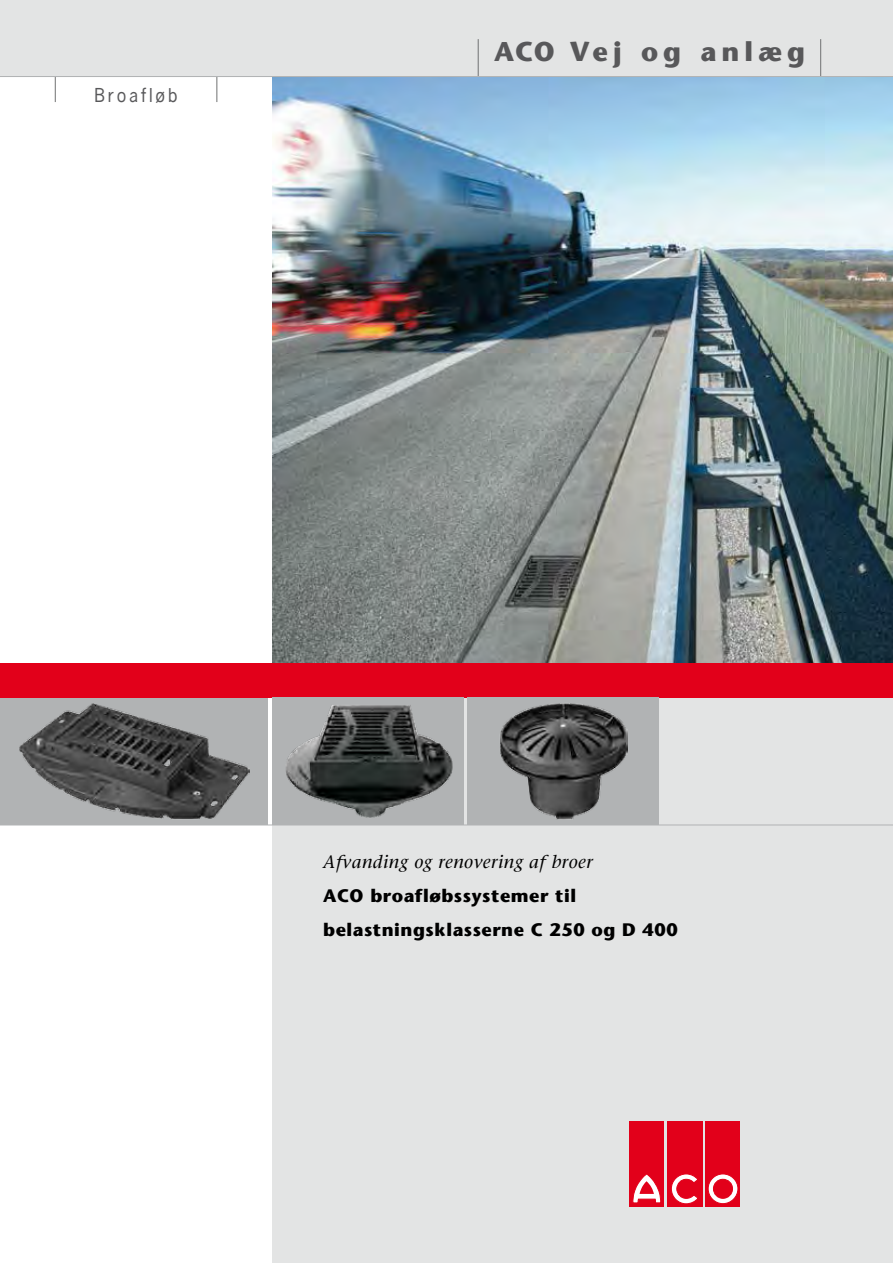
<style>
.page{position:relative;width:893px;height:1263px;background:#fff}
.page>*{position:absolute;margin:0;border:0;box-sizing:border-box;transform-origin:0 0}
.t1{font:700 27px "Stone Sans";letter-spacing:.185em;color:#58585a}
.t2{font:700 18px/34px "Stone Sans";letter-spacing:.03em;color:#000}
.t3{font:italic 18px "Stone Serif";letter-spacing:.03em;color:#000}
.t4{font:18px "News Gothic";letter-spacing:.16em;color:#58585a}
</style>
<div class="page">
<img style="left:272px;top:77px;width:621px;height:586px">
<div style="left:0;top:0;width:893px;height:77px;background:#e3e4e4"></div>
<div style="left:272px;top:663px;width:621px;height:600px;background:#e3e4e4"></div>
<div style="left:0;top:697px;width:268px;height:128px;background:#b1b3b4"></div>
<img style="left:19px;top:703px;width:230px;height:116px">
<svg style="left:55px;top:77px;width:1px;height:25px"></svg>
<hr style="left:478px;top:39px;width:1px;height:38px;background:#707172">
<hr style="left:820px;top:39px;width:1px;height:38px;background:#707172">
<svg style="left:217px;top:77px;width:1px;height:25px"></svg>
<div style="left:0;top:663px;width:893px;height:34px;background:#e2001a"></div>
<hr style="left:0;top:76px;width:893px;height:1px;background:#b1b3b4">
<div style="left:629px;top:1122px;width:35px;height:85px;background:#e2001a"></div>
<svg style="left:633px;top:1174px;width:28px;height:29px"></svg>
<div style="left:667px;top:1122px;width:35px;height:85px;background:#e2001a"></div>
<svg style="left:671px;top:1174px;width:27px;height:30px"></svg>
<div style="left:705px;top:1122px;width:35px;height:85px;background:#e2001a"></div>
<svg style="left:708px;top:1174px;width:30px;height:30px"></svg>
<div style="left:708px;top:1174px;width:30px;height:30px;border:1px solid #e2001a;border-radius:50%"></div>
<div style="left:713px;top:1179px;width:19px;height:19px;background:#e2001a;border-radius:50%"></div>
<div style="left:713px;top:1179px;width:20px;height:19px;border:1px solid #e2001a;border-radius:50%"></div>
<div style="left:272px;top:697px;width:191px;height:128px;background:#b1b3b4"></div>
<img style="left:286px;top:705px;width:167px;height:113px">
<div style="left:468px;top:697px;width:191px;height:128px;background:#b1b3b4"></div>
<img style="left:500px;top:703px;width:128px;height:117px">
<hr style="left:0;top:825px;width:893px;height:1px;background:#b1b3b4">
<p class="t4" style="left:94px;top:84px;width:85px">Broafløb</p>
<h1 class="t1" style="left:494px;top:35px;width:312px">ACO Vej og anlæg</h1>
<p class="t3" style="left:323px;top:851px;width:271px">Afvanding og renovering af broer</p>
<p class="t2" style="left:323px;top:878px;width:356px">ACO broafløbssystemer til belastningsklasserne C 250 og D 400</p>
</div>
